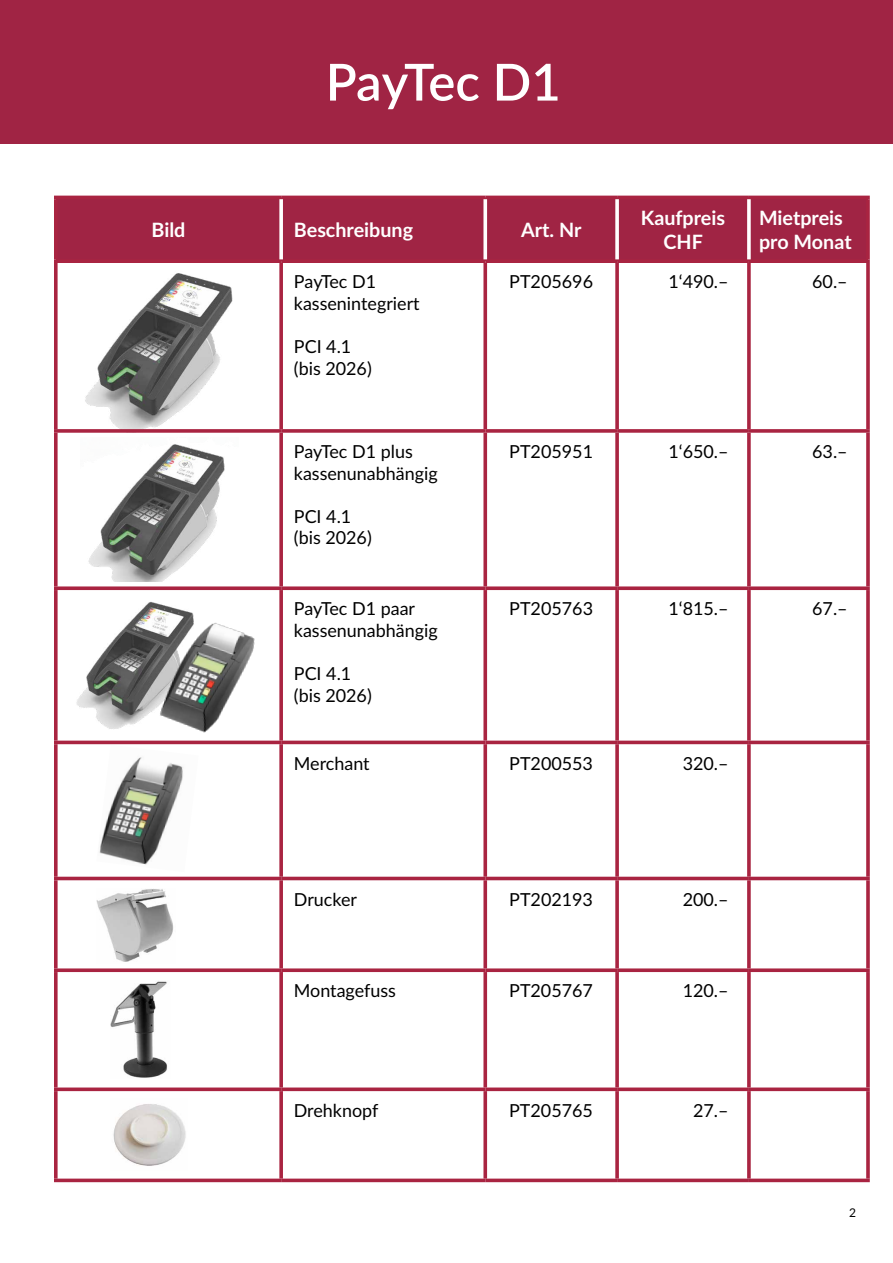
<style>
.page{position:relative;width:893px;height:1263px;background:#fff}
.page>*{position:absolute;margin:0;border:0;box-sizing:border-box;transform-origin:0 0}
.t1{font:600 51px "Lato";letter-spacing:-.01em;color:#fff}
.t2{font:700 19.8px/23.7px "Lato";color:#fff;text-align:center}
.t3{font:18px/21.6px "Lato";color:#000}
.t4{font:12px "Lato";color:#000}
</style>
<div class="page">
<img style="left:85px;top:273px;width:148px;height:156px">
<img style="left:88px;top:444px;width:137px;height:138px">
<img style="left:99px;top:757px;width:84px;height:108px">
<img style="left:97px;top:889px;width:77px;height:73px">
<div style="left:58px;top:199px;width:808px;height:60px;background:#a02444"></div>
<svg style="left:283px;top:263px;width:583px;height:915px"></svg>
<hr style="left:54px;top:196px;width:227px;height:3px;background:#a92441">
<hr style="left:54px;top:199px;width:4px;height:60px;background:#a92441">
<hr style="left:281px;top:196px;width:204px;height:3px;background:#a92441">
<hr style="left:485px;top:196px;width:132px;height:3px;background:#a92441">
<hr style="left:617px;top:196px;width:132px;height:3px;background:#a92441">
<hr style="left:749px;top:196px;width:121px;height:3px;background:#a92441">
<svg style="left:866px;top:199px;width:4px;height:60px"></svg>
<hr style="left:54px;top:259px;width:227px;height:4px;background:#a92441">
<svg style="left:54px;top:263px;width:4px;height:166px"></svg>
<hr style="left:281px;top:259px;width:204px;height:4px;background:#a92441">
<svg style="left:279px;top:263px;width:4px;height:166px"></svg>
<hr style="left:485px;top:259px;width:132px;height:4px;background:#a92441">
<svg style="left:483px;top:263px;width:4px;height:166px"></svg>
<hr style="left:617px;top:259px;width:132px;height:4px;background:#a92441">
<svg style="left:615px;top:263px;width:4px;height:166px"></svg>
<hr style="left:749px;top:259px;width:121px;height:4px;background:#a92441">
<svg style="left:747px;top:263px;width:4px;height:166px"></svg>
<svg style="left:866px;top:263px;width:4px;height:166px"></svg>
<svg style="left:54px;top:429px;width:227px;height:4px"></svg>
<svg style="left:54px;top:433px;width:4px;height:153px"></svg>
<svg style="left:281px;top:429px;width:204px;height:4px"></svg>
<svg style="left:279px;top:433px;width:4px;height:153px"></svg>
<svg style="left:485px;top:429px;width:132px;height:4px"></svg>
<svg style="left:483px;top:433px;width:4px;height:153px"></svg>
<svg style="left:617px;top:429px;width:132px;height:4px"></svg>
<svg style="left:615px;top:433px;width:4px;height:153px"></svg>
<svg style="left:749px;top:429px;width:121px;height:4px"></svg>
<svg style="left:747px;top:433px;width:4px;height:153px"></svg>
<svg style="left:866px;top:433px;width:4px;height:153px"></svg>
<svg style="left:54px;top:586px;width:227px;height:4px"></svg>
<svg style="left:54px;top:590px;width:4px;height:151px"></svg>
<svg style="left:281px;top:586px;width:204px;height:4px"></svg>
<svg style="left:279px;top:590px;width:4px;height:151px"></svg>
<svg style="left:485px;top:586px;width:132px;height:4px"></svg>
<svg style="left:483px;top:590px;width:4px;height:151px"></svg>
<svg style="left:617px;top:586px;width:132px;height:4px"></svg>
<svg style="left:615px;top:590px;width:4px;height:151px"></svg>
<svg style="left:749px;top:586px;width:121px;height:4px"></svg>
<svg style="left:747px;top:590px;width:4px;height:151px"></svg>
<svg style="left:866px;top:590px;width:4px;height:151px"></svg>
<hr style="left:54px;top:741px;width:227px;height:3px;background:#a92441">
<svg style="left:54px;top:744px;width:4px;height:133px"></svg>
<hr style="left:281px;top:741px;width:204px;height:3px;background:#a92441">
<svg style="left:279px;top:744px;width:4px;height:133px"></svg>
<hr style="left:485px;top:741px;width:132px;height:3px;background:#a92441">
<svg style="left:483px;top:744px;width:4px;height:133px"></svg>
<hr style="left:617px;top:741px;width:132px;height:3px;background:#a92441">
<svg style="left:615px;top:744px;width:4px;height:133px"></svg>
<hr style="left:749px;top:741px;width:121px;height:3px;background:#a92441">
<svg style="left:747px;top:744px;width:4px;height:133px"></svg>
<svg style="left:866px;top:744px;width:4px;height:133px"></svg>
<hr style="left:54px;top:877px;width:227px;height:3px;background:#a92441">
<svg style="left:54px;top:880px;width:4px;height:88px"></svg>
<hr style="left:281px;top:877px;width:204px;height:3px;background:#a92441">
<svg style="left:279px;top:880px;width:4px;height:88px"></svg>
<hr style="left:485px;top:877px;width:132px;height:3px;background:#a92441">
<svg style="left:483px;top:880px;width:4px;height:88px"></svg>
<hr style="left:617px;top:877px;width:132px;height:3px;background:#a92441">
<svg style="left:615px;top:880px;width:4px;height:88px"></svg>
<hr style="left:749px;top:877px;width:121px;height:3px;background:#a92441">
<svg style="left:747px;top:880px;width:4px;height:88px"></svg>
<svg style="left:866px;top:880px;width:4px;height:88px"></svg>
<svg style="left:54px;top:968px;width:227px;height:4px"></svg>
<svg style="left:54px;top:972px;width:4px;height:115px"></svg>
<svg style="left:281px;top:968px;width:204px;height:4px"></svg>
<svg style="left:279px;top:972px;width:4px;height:115px"></svg>
<svg style="left:485px;top:968px;width:132px;height:4px"></svg>
<svg style="left:483px;top:972px;width:4px;height:115px"></svg>
<svg style="left:617px;top:968px;width:132px;height:4px"></svg>
<svg style="left:615px;top:972px;width:4px;height:115px"></svg>
<svg style="left:749px;top:968px;width:121px;height:4px"></svg>
<svg style="left:747px;top:972px;width:4px;height:115px"></svg>
<svg style="left:866px;top:972px;width:4px;height:115px"></svg>
<svg style="left:54px;top:1087px;width:227px;height:4px"></svg>
<svg style="left:54px;top:1091px;width:4px;height:87px"></svg>
<svg style="left:281px;top:1087px;width:204px;height:4px"></svg>
<svg style="left:279px;top:1091px;width:4px;height:87px"></svg>
<svg style="left:485px;top:1087px;width:132px;height:4px"></svg>
<svg style="left:483px;top:1091px;width:4px;height:87px"></svg>
<svg style="left:617px;top:1087px;width:132px;height:4px"></svg>
<svg style="left:615px;top:1091px;width:4px;height:87px"></svg>
<svg style="left:749px;top:1087px;width:121px;height:4px"></svg>
<svg style="left:747px;top:1091px;width:4px;height:87px"></svg>
<svg style="left:866px;top:1091px;width:4px;height:87px"></svg>
<svg style="left:54px;top:1178px;width:227px;height:4px"></svg>
<svg style="left:281px;top:1178px;width:204px;height:4px"></svg>
<svg style="left:485px;top:1178px;width:132px;height:4px"></svg>
<svg style="left:617px;top:1178px;width:132px;height:4px"></svg>
<svg style="left:749px;top:1178px;width:121px;height:4px"></svg>
<svg style="left:279px;top:199px;width:4px;height:60px"></svg>
<svg style="left:483px;top:199px;width:4px;height:60px"></svg>
<svg style="left:615px;top:199px;width:4px;height:60px"></svg>
<svg style="left:747px;top:199px;width:4px;height:60px"></svg>
<img style="left:76px;top:605px;width:70px;height:124px">
<img style="left:146px;top:602px;width:132px;height:158px">
<img style="left:111px;top:981px;width:56px;height:97px">
<img style="left:113px;top:1104px;width:73px;height:62px">
<div style="left:0;top:0;width:893px;height:144px;background:#a02444"></div>
<h1 class="t1" style="left:326px;top:45px;width:237px">PayTec D1</h1>
<p class="t2" style="left:152px;top:217px;width:35px">Bild</p>
<p class="t2" style="left:294px;top:217px;width:121px">Beschreibung</p>
<p class="t2" style="left:521px;top:217px;width:62px">Art. Nr</p>
<p class="t2" style="left:641px;top:205px;width:86px">Kaufpreis<br>CHF</p>
<p class="t2" style="left:759px;top:205px;width:94px;text-align:left">Mietpreis pro Monat</p>
<p class="t3" style="left:294px;top:270px;width:127px">PayTec D1 kassenintegriert</p>
<p class="t3" style="left:294px;top:335px;width:79px">PCI 4.1 (bis 2026)</p>
<p class="t3" style="left:294px;top:440px;width:145px">PayTec D1 plus kassenunabhängig</p>
<p class="t3" style="left:294px;top:505px;width:79px">PCI 4.1 (bis 2026)</p>
<p class="t3" style="left:294px;top:597px;width:145px">PayTec D1 paar kassenunabhängig</p>
<p class="t3" style="left:294px;top:662px;width:79px">PCI 4.1 (bis 2026)</p>
<p class="t3" style="left:509px;top:270px;width:85px">PT205696</p>
<p class="t3" style="left:668px;top:270px;width:62px">1‘490.–</p>
<p class="t3" style="left:812px;top:270px;width:37px">60.–</p>
<p class="t3" style="left:509px;top:440px;width:85px">PT205951</p>
<p class="t3" style="left:668px;top:440px;width:62px">1‘650.–</p>
<p class="t3" style="left:812px;top:440px;width:37px">63.–</p>
<p class="t3" style="left:509px;top:597px;width:85px">PT205763</p>
<p class="t3" style="left:668px;top:597px;width:62px">1‘815.–</p>
<p class="t3" style="left:812px;top:597px;width:37px">67.–</p>
<p class="t3" style="left:294px;top:751px;width:77px">Merchant</p>
<p class="t3" style="left:509px;top:751px;width:85px">PT200553</p>
<p class="t3" style="left:683px;top:751px;width:47px">320.–</p>
<p class="t3" style="left:294px;top:887px;width:65px">Drucker</p>
<p class="t3" style="left:509px;top:887px;width:85px">PT202193</p>
<p class="t3" style="left:683px;top:887px;width:47px">200.–</p>
<p class="t3" style="left:294px;top:979px;width:104px">Montagefuss</p>
<p class="t3" style="left:509px;top:979px;width:85px">PT205767</p>
<p class="t3" style="left:683px;top:979px;width:47px">120.–</p>
<p class="t3" style="left:294px;top:1098px;width:86px">Drehknopf</p>
<p class="t3" style="left:509px;top:1098px;width:85px">PT205765</p>
<p class="t3" style="left:693px;top:1098px;width:37px">27.–</p>
<p class="t4" style="left:849px;top:1204px;width:8px">2</p>
</div>
